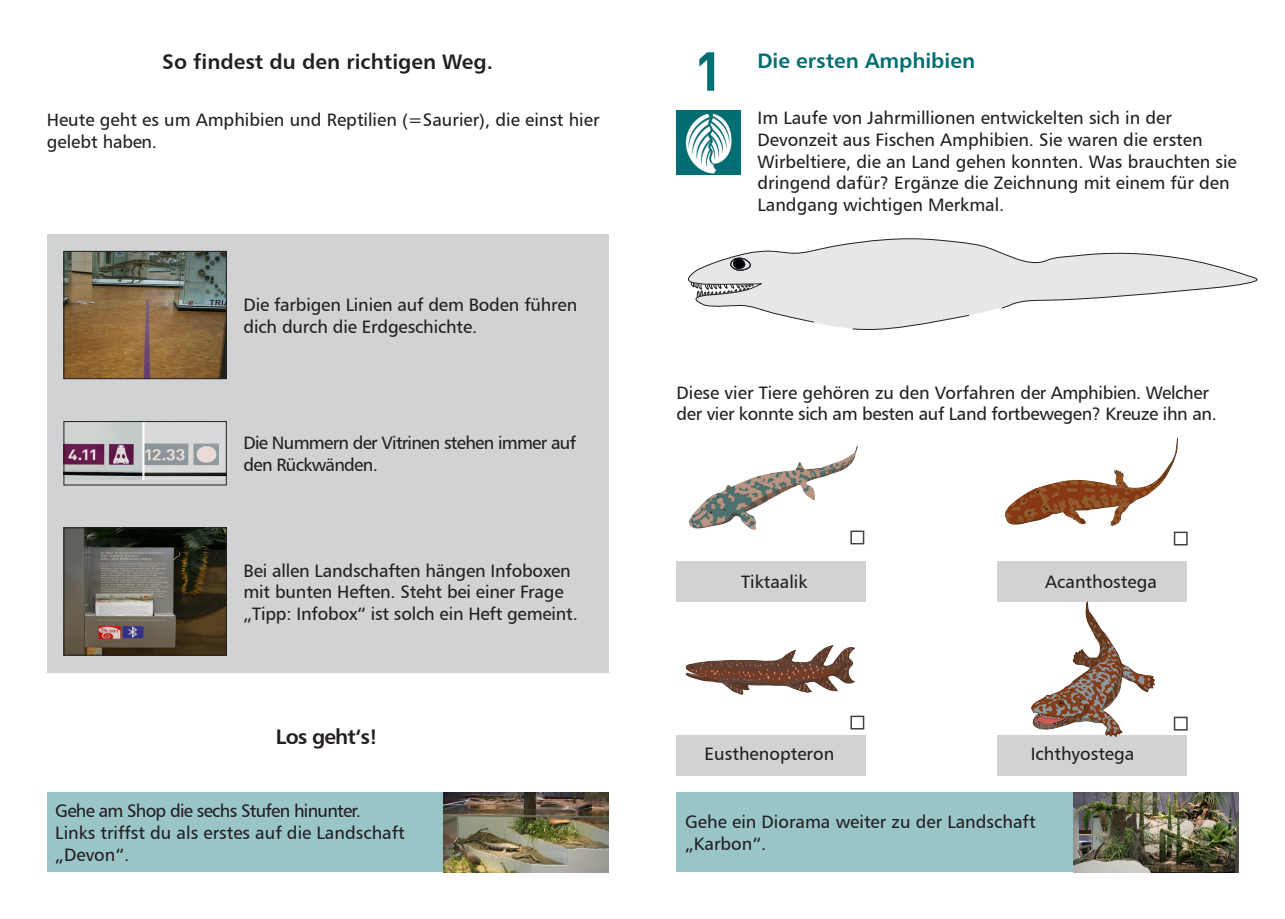
<style>
.page{position:relative;width:1285px;height:919px;background:#fff}
.page>*{position:absolute;margin:0;border:0;box-sizing:border-box;transform-origin:0 0}
.t1{font:700 54px "DIN";color:#006e73}
.t2{font:21px "Humanist 777 BT Bold B";color:#231f20}
.t3{font:21px "Humanist 777 BT Bold B";color:#006e72}
.t4{font:18px/21.6px "Humanist 777 BT Roman B";color:#231f20}
.t5{font:18px/21.6px "Humanist 777 BT Roman B";letter-spacing:-.02em;color:#231f20}
.t6{font:18px/21.6px "Humanist 777 BT Roman B";letter-spacing:-.04em;color:#231f20}
</style>
<div class="page">
<div style="left:47px;top:234px;width:561px;height:438px;background:#d1d2d4"></div>
<img style="left:66px;top:253px;width:158px;height:124px">
<div style="left:64px;top:251px;width:162px;height:128px;border:1px solid #231f20"></div>
<img style="left:66px;top:529px;width:158px;height:124px">
<div style="left:64px;top:527px;width:162px;height:128px;border:1px solid #231f20"></div>
<img style="left:66px;top:423px;width:158px;height:56px">
<div style="left:64px;top:421px;width:162px;height:64px;border:1px solid #231f20"></div>
<img style="left:676px;top:111px;width:64px;height:63px">
<div style="left:676px;top:792px;width:561px;height:80px;background:#9ac5c7"></div>
<img style="left:1073px;top:792px;width:164px;height:80px">
<svg style="left:851px;top:322px;width:85px;height:8px"></svg>
<svg style="left:688px;top:238px;width:570px;height:84px"></svg>
<svg style="left:808px;top:320px;width:6px;height:3px"></svg>
<svg style="left:690px;top:257px;width:63px;height:41px"></svg>
<div style="left:997px;top:735px;width:189px;height:40px;background:#d1d2d4"></div>
<div style="left:676px;top:735px;width:189px;height:40px;background:#d1d2d4"></div>
<div style="left:997px;top:561px;width:189px;height:41px;background:#d1d2d4"></div>
<div style="left:676px;top:561px;width:189px;height:41px;background:#d1d2d4"></div>
<img style="left:688px;top:445px;width:177px;height:100px">
<img style="left:1005px;top:437px;width:181px;height:109px">
<img style="left:685px;top:645px;width:180px;height:80px">
<img style="left:1031px;top:601px;width:146px;height:136px">
<div style="left:850px;top:530px;width:14px;height:14px;border:2px solid #231f20"></div>
<div style="left:850px;top:715px;width:14px;height:14px;border:2px solid #231f20"></div>
<div style="left:1173px;top:531px;width:14px;height:14px;border:2px solid #231f20"></div>
<div style="left:1173px;top:716px;width:14px;height:14px;border:2px solid #231f20"></div>
<div style="left:47px;top:792px;width:561px;height:80px;background:#9ac5c7"></div>
<img style="left:443px;top:792px;width:165px;height:80px">
<p class="t1" style="left:693px;top:35px;width:31px">1</p>
<p class="t2" style="left:162px;top:49px;width:332px">So findest du den richtigen Weg.</p>
<p class="t3" style="left:757px;top:47px;width:219px">Die ersten Amphibien</p>
<p class="t4" style="left:47px;top:109px;width:554px">Heute geht es um Amphibien und Reptilien (=Saurier), die einst hier gelebt haben.</p>
<p class="t4" style="left:757px;top:107px;width:481px">Im Laufe von Jahrmillionen entwickelten sich in der Devonzeit aus Fischen Amphibien. Sie waren die ersten Wirbeltiere, die an Land gehen konnten. Was brauchten sie dringend dafür? Ergänze die Zeichnung mit einem für den Landgang wichtigen Merkmal.</p>
<p class="t4" style="left:243px;top:293px;width:335px">Die farbigen Linien auf dem Boden führen dich durch die Erdgeschichte.</p>
<p class="t6" style="left:243px;top:432px;width:334px">Die Nummern der Vitrinen stehen immer auf den Rückwänden.</p>
<p class="t4" style="left:243px;top:559px;width:336px">Bei allen Landschaften hängen Infoboxen mit bunten Heften. Steht bei einer Frage „Tipp: Infobox“ ist solch ein Heft gemeint.</p>
<p class="t2" style="left:276px;top:723px;width:103px">Los geht‘s!</p>
<p class="t4" style="left:55px;top:800px;width:351px">Gehe am Shop die sechs Stufen hinunter.<br>Links triffst du als erstes auf die Landschaft „Devon“.</p>
<p class="t5" style="left:676px;top:381px;width:541px">Diese vier Tiere gehören zu den Vorfahren der Amphibien. Welcher der vier konnte sich am besten auf Land fortbewegen? Kreuze ihn an.</p>
<p class="t4" style="left:741px;top:570px;width:68px">Tiktaalik</p>
<p class="t4" style="left:1045px;top:570px;width:113px">Acanthostega</p>
<p class="t4" style="left:704px;top:742px;width:131px">Eusthenopteron</p>
<p class="t4" style="left:1030px;top:742px;width:105px">Ichthyostega</p>
<p class="t4" style="left:685px;top:810px;width:352px">Gehe ein Diorama weiter zu der Landschaft „Karbon“.</p>
</div>
